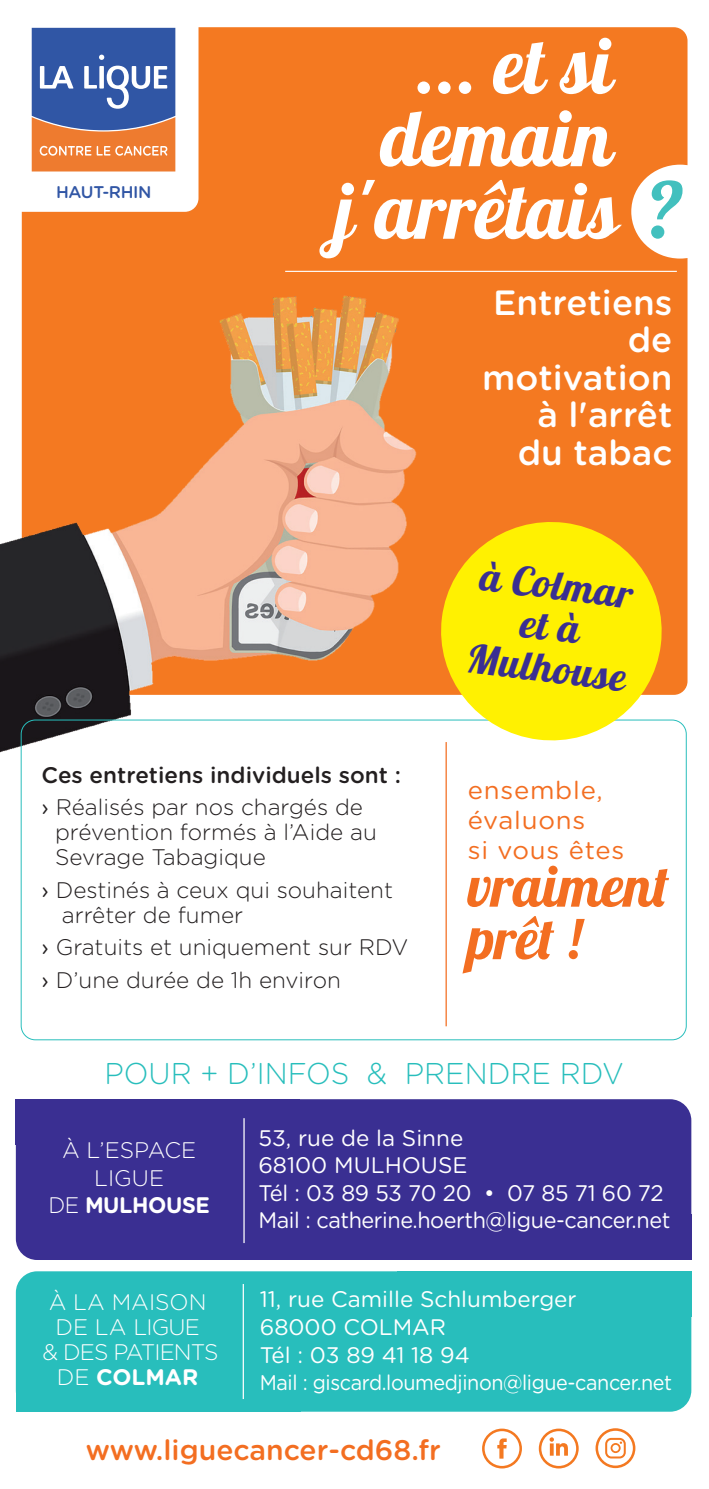
<style>
.page{position:relative;width:709px;height:1489px;background:#fff}
.page>*{position:absolute;margin:0;border:0;box-sizing:border-box;transform-origin:0 0}
.t1{font:78.5px/72.5px "Lobster 1.4";color:#fff;text-align:center}
.t2{font:57.5px/52.5px "Lobster 1.4";color:#f36e21}
.t3{font:39.75px/41.5px "Lobster 1.4";color:#3a2f92;text-align:center}
.t4{font:500 35px/37.5px "Gotham Rounded";color:#fff;text-align:right}
.t5{font:300 30px "Gotham Rounded";color:#28bebc}
.t6{font:500 28.25px "Gotham Rounded";color:#f36e21}
.t7{font:25px/30px "Gotham Rounded";letter-spacing:.03em;color:#f36e21}
.t8{font:300 22.5px/25px "Gotham Rounded";color:#231f20}
.t9{font:22.5px/27.5px "Gotham Rounded";letter-spacing:-.02em;color:#fff}
.t10{font:500 22.5px/32.5px "Gotham Rounded";color:#231f20}
.t11{font:22.5px/27.5px "Gotham Rounded";color:#fff}
.t12{font:300 22.5px/25px "Gotham Rounded";letter-spacing:-.04em;color:#fff;text-align:center}
.t13{font:300 22.5px/27.5px "Gotham Rounded";color:#fff;text-align:center}
.t14{font:21.25px "Gotham Rounded";letter-spacing:-.02em;color:#fff;scale:.93 1}
.t15{font:500 17px "Gotham Rounded";letter-spacing:-.025em;color:#3156a5}
.s1{font-size:83.25px;color:#42c0be}
.s2{font-weight:400}
.s3{font-weight:300}
.s4{font-weight:700}
</style>
<div class="page">
<div style="left:22px;top:27px;width:665px;height:667px;background:#f47921;border-radius:14px"></div>
<img style="left:0;top:279px;width:434px;height:532px">
<svg style="left:631px;top:165px;width:57px;height:93px"></svg>
<hr style="left:285px;top:271px;width:392px;height:1px;background:#fff">
<svg style="left:22px;top:27px;width:176px;height:185px"></svg>
<hr style="left:445px;top:742px;width:2px;height:284px;background:#f36e21">
<svg style="left:434px;top:522px;width:234px;height:225px;fill:#fff101"></svg>
<div style="left:16px;top:1099px;width:675px;height:160px;background:#3a2f92;border-radius:21px"></div>
<hr style="left:243px;top:1118px;width:2px;height:124px;background:#fff">
<div style="left:16px;top:1271px;width:675px;height:140px;background:#28bebc;border-radius:21px"></div>
<div style="left:16px;top:1366px;width:284px;height:45px;background:#28bebc"></div>
<hr style="left:243px;top:1283px;width:1px;height:115px;background:#fff">
<div style="left:397px;top:1271px;width:294px;height:45px;background:#28bebc"></div>
<svg style="left:482px;top:1428px;width:40px;height:40px"></svg>
<svg style="left:539px;top:1428px;width:39px;height:40px"></svg>
<svg style="left:595px;top:1428px;width:40px;height:39px"></svg>
<p class="t15" style="left:56px;top:180px;width:97px">HAUT-RHIN</p>
<h1 class="t1" style="left:335px;top:28px;width:350px">... et si demain j'arrêtais <span class="s1">?</span></h1>
<h3 class="t4" style="left:482px;top:282px;width:192px">Entretiens de motivation à l'arrêt<br>du tabac</h3>
<h3 class="t3" style="left:480px;top:554px;width:162px;rotate:7deg">à Colmar et à<br>Mulhouse</h3>
<p class="t10" style="left:42px;top:757px;width:361px">Ces entretiens individuels sont : <span class="s2">›</span> <span class="s3">Réalisés par nos chargés de</span></p>
<p class="t8" style="left:55px;top:818px;width:323px">prévention formés à l’Aide au<br>Sevrage Tabagique</p>
<p class="t8" style="left:62px;top:876px;width:332px;text-indent:-20px"><span class="s2">›</span> Destinés à ceux qui souhaitent arrêter de fumer</p>
<p class="t8" style="left:42px;top:930px;width:368px;line-height:32.5px"><span class="s2">›</span> Gratuits et uniquement sur RDV <span class="s2">›</span> D’une durée de 1h environ</p>
<p class="t7" style="left:468px;top:774px;width:158px">ensemble, évaluons<br>si vous êtes</p>
<h2 class="t2" style="left:468px;top:858px;width:203px">vraiment prêt !</h2>
<h3 class="t5" style="left:104px;top:1052px;width:521px">POUR + D’INFOS &amp; PRENDRE RDV</h3>
<p class="t13" style="left:48px;top:1135px;width:163px">À L’ESPACE<br>LIGUE<br>DE <span class="s4">MULHOUSE</span></p>
<p class="t9" style="left:258px;top:1122px;width:413px">53, rue de la Sinne<br>68100 MULHOUSE<br>Tél : 03 89 53 70 20 • 07 85 71 60 72<br>Mail : catherine.hoerth@ligue-cancer.net</p>
<p class="t12" style="left:42px;top:1288px;width:177px">À LA MAISON<br>DE LA LIGUE<br>&amp; DES PATIENTS<br>DE <span class="s4">COLMAR</span></p>
<p class="t11" style="left:260px;top:1284px;width:318px">11, rue Camille Schlumberger<br>68000 COLMAR<br>Tél : 03 89 41 18 94</p>
<p class="t14" style="left:260px;top:1367px;width:445px">Mail : giscard.loumedjinon@ligue-cancer.net</p>
<p class="t6" style="left:86px;top:1429px;width:356px">www.liguecancer-cd68.fr</p>
</div>
